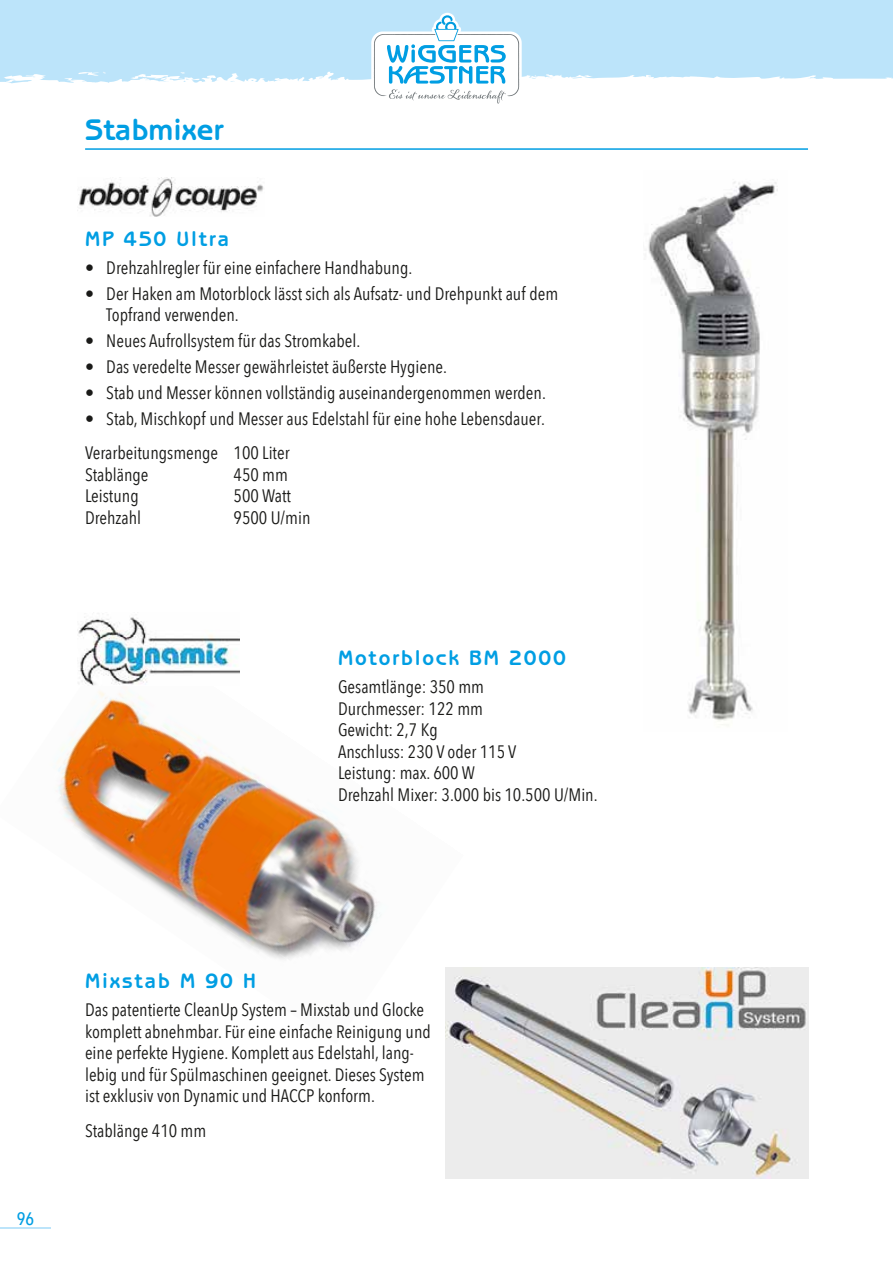
<style>
.page{position:relative;width:893px;height:1263px;background:#fff}
.page>*{position:absolute;margin:0;border:0;box-sizing:border-box;transform-origin:0 0}
.t1{font:700 30px "Benguiat Gothic Std";color:#009ee3}
.t2{font:700 21px "Benguiat Gothic Std";letter-spacing:.09em;color:#009ee3}
.t3{font:18px/21.6px "Avenir Next Condensed";color:#1a1a18}
.t4{font:500 18px "Avenir Next Condensed";color:#009ee3}
</style>
<div class="page">
<div style="left:0;top:0;width:892px;height:83px;background:#bce4fa"></div>
<svg style="left:371px;top:13px;width:151px;height:91px"></svg>
<svg style="left:892px;top:0;width:1px;height:79px"></svg>
<hr style="left:0;top:1227px;width:51px;height:1px;background:#bce4fa">
<img style="left:648px;top:181px;width:130px;height:545px">
<img style="left:446px;top:967px;width:362px;height:211px">
<img style="left:57px;top:638px;width:407px;height:406px">
<hr style="left:85px;top:148px;width:723px;height:2px;background:#009ee3">
<img style="left:77px;top:177px;width:187px;height:40px">
<img style="left:77px;top:617px;width:162px;height:68px">
<h1 class="t1" style="left:85px;top:112px;width:140px">Stabmixer</h1>
<p class="t2" style="left:85px;top:226px;width:146px">MP 450 Ultra</p>
<p class="t3" style="left:85px;top:256px;width:329px">• Drehzahlregler für eine einfachere Handhabung.</p>
<p class="t3" style="left:106px;top:282px;width:453px;text-indent:-21px">• Der Haken am Motorblock lässt sich als Aufsatz- und Drehpunkt auf dem<br>Topfrand verwenden.</p>
<p class="t3" style="left:85px;top:329px;width:277px">• Neues Aufrollsystem für das Stromkabel.</p>
<p class="t3" style="left:85px;top:355px;width:363px">• Das veredelte Messer gewährleistet äußerste Hygiene.</p>
<p class="t3" style="left:85px;top:381px;width:462px">• Stab und Messer können vollständig auseinandergenommen werden.</p>
<p class="t3" style="left:85px;top:400px;width:461px;line-height:34.3px">• Stab, Mischkopf und Messer aus Edelstahl für eine hohe Lebensdauer.<br>Verarbeitungsmenge 100 Liter</p>
<p class="t3" style="left:85px;top:463px;width:65px">Stablänge</p>
<p class="t3" style="left:234px;top:463px;width:56px">450 mm</p>
<p class="t3" style="left:85px;top:484px;width:55px">Leistung</p>
<p class="t3" style="left:234px;top:484px;width:59px">500 Watt</p>
<p class="t3" style="left:85px;top:506px;width:58px">Drehzahl</p>
<p class="t3" style="left:234px;top:506px;width:78px">9500 U/min</p>
<p class="t2" style="left:338px;top:646px;width:230px">Motorblock BM 2000</p>
<p class="t3" style="left:338px;top:675px;width:261px">Gesamtlänge: 350 mm<br>Durchmesser: 122 mm<br>Gewicht: 2,7 Kg<br>Anschluss: 230 V oder 115 V<br>Leistung: max. 600 W<br>Drehzahl Mixer: 3.000 bis 10.500 U/Min.</p>
<p class="t4" style="left:17px;top:1207px;width:19px">96</p>
<p class="t2" style="left:85px;top:969px;width:172px">Mixstab M 90 H</p>
<p class="t3" style="left:85px;top:998px;width:347px">Das patentierte CleanUp System – Mixstab und Glocke komplett abnehmbar. Für eine einfache Reinigung und eine perfekte Hygiene. Komplett aus Edelstahl, lang&shy;lebig und für Spülmaschinen geeignet. Dieses System ist exklusiv von Dynamic und HACCP konform.</p>
<p class="t3" style="left:85px;top:1119px;width:123px">Stablänge 410 mm</p>
</div>
